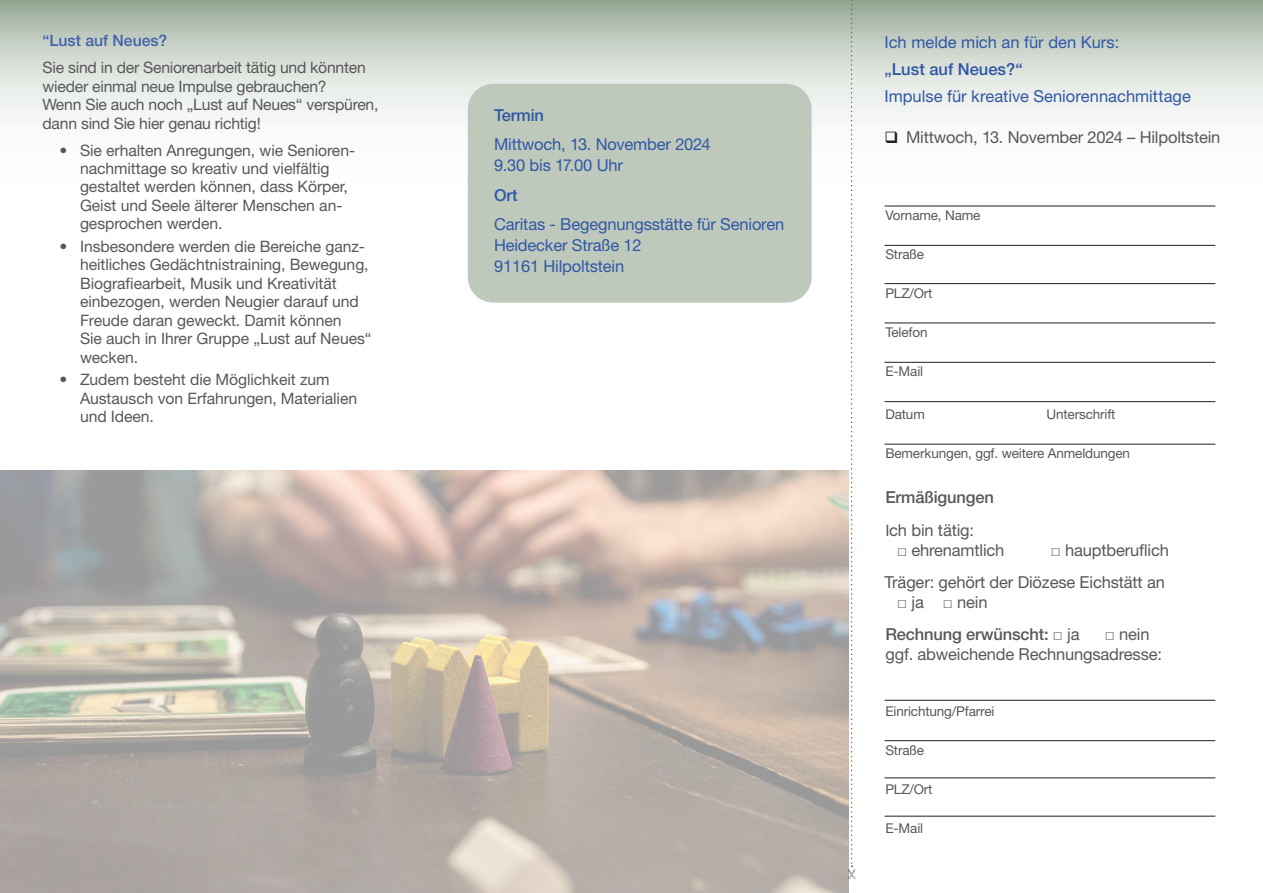
<style>
.page{position:relative;width:1263px;height:893px;background:#fff}
.page>*{position:absolute;margin:0;border:0;box-sizing:border-box;transform-origin:0 0}
.t1{font:16.5px/21px "Helvetica Neue LT Pro";letter-spacing:-.01em;color:#3057a6}
.t2{font:16.5px/32.5px "Helvetica Neue LT Pro";letter-spacing:-.01em;color:#57585a;text-align:right}
.t3{font:500 16.5px/32.5px "Helvetica Neue LT Pro";letter-spacing:-.01em;color:#57585a}
.t4{font:500 16.5px "Helvetica Neue LT Pro";color:#3057a6}
.t5{font:15.75px/18.5px "Helvetica Neue LT Pro";letter-spacing:-.005em;color:#57585a}
.t6{font:500 15.75px "Helvetica Neue LT Pro";color:#4361ad}
.t7{font:13.5px "Helvetica Neue LT Pro";letter-spacing:-.01em;color:#57585a}
.s1{color:#231f20}
.s2{font-weight:400;font-size:15.75px}
.s3{font-weight:400}
.s4{font-family:"Arial"}
.s5{font-family:"Arial";font-weight:400}
</style>
<div class="page">
<svg style="left:0;top:0;width:1263px;height:276px"></svg>
<div style="left:468px;top:84px;width:343px;height:219px;background:#bec9bc;border-radius:26px"></div>
<hr style="left:884px;top:206px;width:331px;height:1px;background:#231f20">
<hr style="left:884px;top:245px;width:331px;height:1px;background:#231f20">
<hr style="left:884px;top:283px;width:331px;height:1px;background:#231f20">
<hr style="left:884px;top:323px;width:331px;height:1px;background:#231f20">
<hr style="left:884px;top:362px;width:331px;height:1px;background:#231f20">
<hr style="left:884px;top:401px;width:331px;height:1px;background:#231f20">
<hr style="left:884px;top:444px;width:331px;height:1px;background:#231f20">
<hr style="left:884px;top:700px;width:331px;height:1px;background:#231f20">
<hr style="left:884px;top:740px;width:331px;height:1px;background:#231f20">
<hr style="left:884px;top:778px;width:331px;height:1px;background:#231f20">
<hr style="left:884px;top:816px;width:331px;height:1px;background:#231f20">
<svg style="left:848px;top:0;width:7px;height:879px"></svg>
<svg style="left:898px;top:143px;width:16px;height:1px"></svg>
<p class="t6" style="left:43px;top:31px;width:126px">“Lust auf Neues?</p>
<p class="t5" style="left:43px;top:58px;width:337px">Sie sind in der Seniorenarbeit tätig und könnten wieder einmal neue Impulse gebrauchen?<br>Wenn Sie auch noch „Lust auf Neues“ verspüren, dann sind Sie hier genau richtig!</p>
<p class="t5" style="left:80px;top:140px;width:277px;text-indent:-20px">• Sie erhalten Anregungen, wie Senioren&shy;nachmittage so kreativ und vielfältig gestaltet werden können, dass Körper, Geist und Seele älterer Menschen an&shy;gesprochen werden.</p>
<p class="t5" style="left:80px;top:237px;width:293px;text-indent:-20px">• Insbesondere werden die Bereiche ganz&shy;heitliches Gedächtnistraining, Bewegung, Biografiearbeit, Musik und Kreativität einbezogen, werden Neugier darauf und Freude daran geweckt. Damit können<br>Sie auch in Ihrer Gruppe „Lust auf Neues“ wecken.</p>
<p class="t5" style="left:80px;top:370px;width:279px;text-indent:-20px">• Zudem besteht die Möglichkeit zum<br>Austausch von Erfahrungen, Materialien und Ideen.</p>
<p class="t4" style="left:494px;top:105px;width:51px">Termin</p>
<p class="t1" style="left:494px;top:133px;width:218px">Mittwoch, 13. November 2024<br>9.30 bis 17.00 Uhr</p>
<p class="t4" style="left:494px;top:185px;width:25px">Ort</p>
<p class="t1" style="left:494px;top:213px;width:292px">Caritas - Begegnungsstätte für Senioren<br>Heidecker Straße 12<br>91161 Hilpoltstein</p>
<p class="t1" style="left:884px;top:31px;width:236px">Ich melde mich an für den Kurs:</p>
<p class="t4" style="left:884px;top:59px;width:140px">„Lust auf Neues?“</p>
<p class="t1" style="left:884px;top:85px;width:308px">Impulse für kreative Seniorennachmittage</p>
<p class="t2" style="left:884px;top:120px;width:337px"><span class="s1">❑</span> Mittwoch, 13. November 2024 – Hilpoltstein</p>
<p class="t7" style="left:885px;top:206px;width:97px">Vorname, Name</p>
<p class="t7" style="left:885px;top:245px;width:40px">Straße</p>
<p class="t7" style="left:885px;top:284px;width:49px">PLZ/Ort</p>
<p class="t7" style="left:885px;top:323px;width:44px">Telefon</p>
<p class="t7" style="left:885px;top:362px;width:39px">E-Mail</p>
<p class="t7" style="left:885px;top:406px;width:41px">Datum</p>
<p class="t7" style="left:1046px;top:406px;width:71px">Unterschrift</p>
<p class="t7" style="left:885px;top:445px;width:246px">Bemerkungen, ggf. weitere Anmeldungen</p>
<p class="t3" style="left:885px;top:481px;width:110px">Ermäßigungen<br><span class="s2">I</span><span class="s3">ch bin tätig:</span></p>
<p class="t2" style="left:897px;top:533px;width:109px"><span class="s4">□</span> ehrenamtlich</p>
<p class="t2" style="left:884px;top:533px;width:286px"><span class="s4">□</span> hauptberuflich<br>Träger: gehört der Diözese Eichstätt an</p>
<p class="t3" style="left:885px;top:586px;width:196px;text-indent:12px"><span class="s5">□</span> <span class="s3">ja</span> <span class="s5">□</span> <span class="s3">nein<br></span>Rechnung erwünscht: <span class="s5">□</span> <span class="s3">ja</span></p>
<p class="t2" style="left:885px;top:624px;width:278px;line-height:19.8px;text-align:left;text-indent:220px"><span class="s4">□</span> nein ggf. abweichende Rechnungsadresse:</p>
<p class="t7" style="left:885px;top:702px;width:111px">Einrichtung/Pfarrei</p>
<p class="t7" style="left:885px;top:741px;width:40px">Straße</p>
<p class="t7" style="left:885px;top:780px;width:49px">PLZ/Ort</p>
<p class="t7" style="left:885px;top:819px;width:39px">E-Mail</p>
</div>
